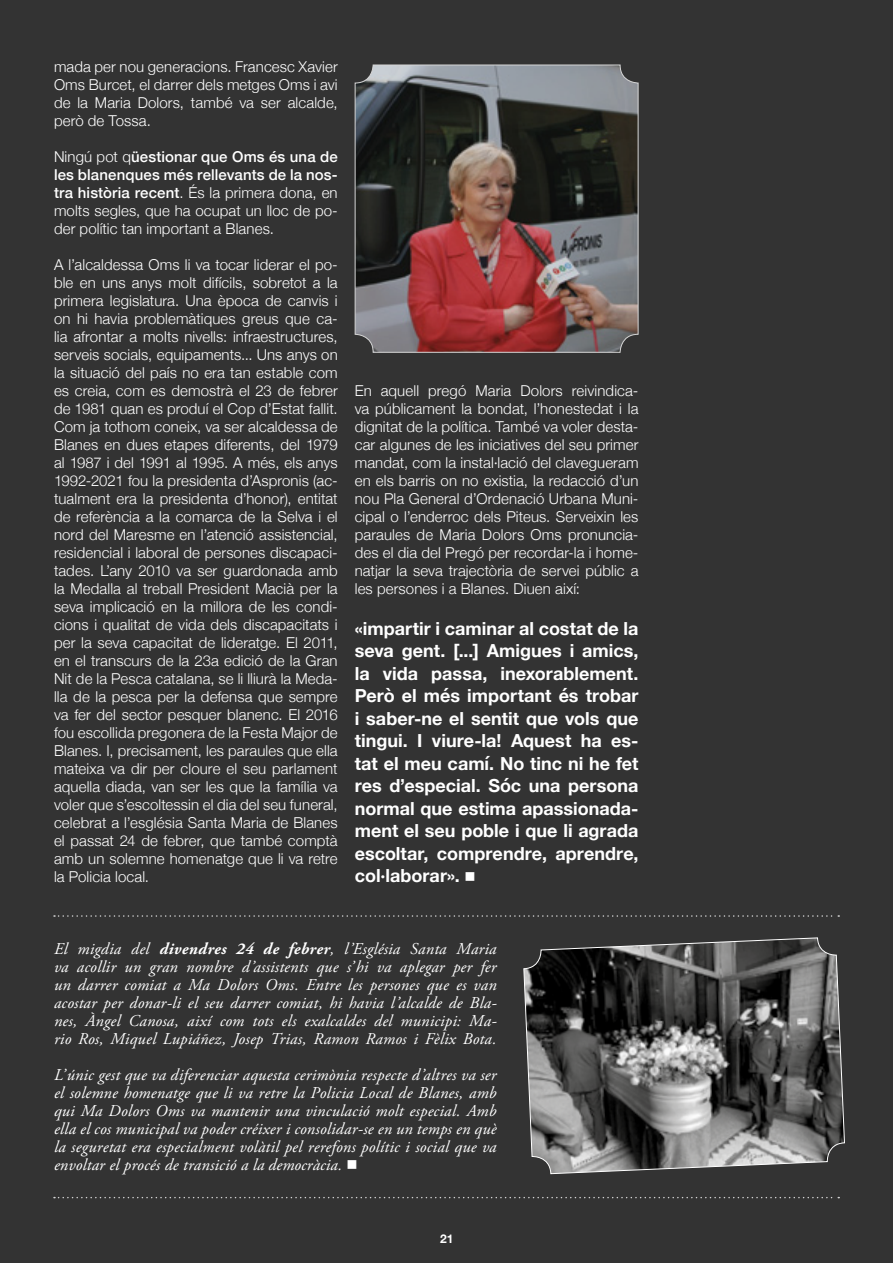
<style>
.page{position:relative;width:893px;height:1263px;background:#333}
.page>*{position:absolute;margin:0;border:0;box-sizing:border-box;transform-origin:0 0}
.t1{font:700 18px/22.5px "Helvetica Neue";color:#fff;text-align:justify}
.t2{font:italic 16.5px/18px "Adobe Garamond Pro";letter-spacing:.01em;color:#fff;text-align:justify}
.t3{font:300 15px/18px "Helvetica Neue";letter-spacing:.01em;color:#fff;text-align:justify}
.t4{font:700 12px "Helvetica Neue";color:#fff}
.s1{font-weight:500}
.s2{font-weight:700}
</style>
<div class="page">
<img style="left:357px;top:67px;width:279px;height:284px">
<div style="left:355px;top:65px;width:283px;height:288px;border:1px solid #fff;border-radius:18px"></div>
<svg style="left:54px;top:915px;width:785px;height:2px"></svg>
<svg style="left:54px;top:1197px;width:785px;height:1px"></svg>
<svg style="left:523px;top:937px;width:322px;height:238px"></svg>
<p class="t3" style="left:54px;top:57px;width:285px">mada per nou generacions. Francesc Xavier Oms Burcet, el darrer dels metges Oms i avi de la Maria Dolors, també va ser alcalde, però de Tossa.</p>
<p class="t3" style="left:54px;top:147px;width:285px">Ningú pot q<span class="s1">üestionar que Oms és una de les blanenques més rellevants de la nos&shy;tra història recent</span>. És la primera dona, en molts segles, que ha ocupat un lloc de po&shy;der polític tan important a Blanes.</p>
<p class="t3" style="left:54px;top:255px;width:285px">A l’alcaldessa Oms li va tocar liderar el po&shy;ble en uns anys molt difícils, sobretot a la primera legislatura. Una època de canvis i on hi havia problemàtiques greus que ca&shy;lia afrontar a molts nivells: infraestructures, serveis socials, equipaments... Uns anys on la situació del país no era tan estable com es creia, com es demostrà el 23 de febrer de 1981 quan es produí el Cop d’Estat fallit.<br>Com ja tothom coneix, va ser alcaldessa de Blanes en dues etapes diferents, del 1979 al 1987 i del 1991 al 1995. A més, els anys 1992-2021 fou la presidenta d’Aspronis (ac&shy;tualment era la presidenta d’honor), entitat de referència a la comarca de la Selva i el nord del Maresme en l’atenció assistencial, residencial i laboral de persones discapaci&shy;tades. L’any 2010 va ser guardonada amb la Medalla al treball President Macià per la seva implicació en la millora de les condi&shy;cions i qualitat de vida dels discapacitats i per la seva capacitat de lideratge. El 2011, en el transcurs de la 23a edició de la Gran Nit de la Pesca catalana, se li lliurà la Meda&shy;lla de la pesca per la defensa que sempre va fer del sector pesquer blanenc. El 2016 fou escollida pregonera de la Festa Major de Blanes. I, precisament, les paraules que ella mateixa va dir per cloure el seu parlament aquella diada, van ser les que la família va voler que s’escoltessin el dia del seu funeral, celebrat a l’església Santa Maria de Blanes el passat 24 de febrer, que també comptà amb un solemne homenatge que li va retre la Policia local.</p>
<p class="t3" style="left:355px;top:381px;width:285px">En aquell pregó Maria Dolors reivindica&shy;va públicament la bondat, l’honestedat i la dignitat de la política. També va voler desta&shy;car algunes de les iniciatives del seu primer mandat, com la instal·lació del clavegueram en els barris on no existia, la redacció d’un nou Pla General d’Ordenació Urbana Muni&shy;cipal o l’enderroc dels Piteus. Serveixin les paraules de Maria Dolors Oms pronuncia&shy;des el dia del Pregó per recordar-la i home&shy;natjar la seva trajectòria de servei públic a les persones i a Blanes. Diuen així:</p>
<p class="t1" style="left:355px;top:617px;width:285px">«impartir i caminar al costat de la seva gent. [...] Amigues i amics, la vida passa, inexorablement.<br>Però el més important és trobar i saber-ne el sentit que vols que tingui. I viure-la! Aquest ha es&shy;tat el meu camí. No tinc ni he fet res d’especial. Sóc una persona normal que estima apassionada&shy;ment el seu poble i que li agrada escoltar, comprendre, aprendre, col·laborar». ■</p>
<p class="t2" style="left:54px;top:940px;width:444px">El migdia del <span class="s2">divendres 24 de febrer</span>, l’Església Santa Maria va acollir un gran nombre d’assistents que s’ hi va aplegar per fer un darrer comiat a Ma Dolors Oms. Entre les persones que es van acostar per donar-li el seu darrer comiat, hi havia l’alcalde de Bla&shy;nes, Àngel Canosa, així com tots els exalcaldes del municipi: Ma&shy;rio Ros, Miquel Lupiáñez, Josep Trias, Ramon Ramos i Fèlix Bota.</p>
<p class="t2" style="left:54px;top:1066px;width:444px">L’únic gest que va diferenciar aquesta cerimònia respecte d’altres va ser el solemne homenatge que li va retre la Policia Local de Blanes, amb qui Ma Dolors Oms va mantenir una vinculació molt especial. Amb ella el cos municipal va poder créixer i consolidar-se en un temps en què la seguretat era especialment volàtil pel rerefons polític i social que va envoltar el procés de transició a la democràcia. ■</p>
<p class="t4" style="left:440px;top:1229px;width:15px">21</p>
</div>
